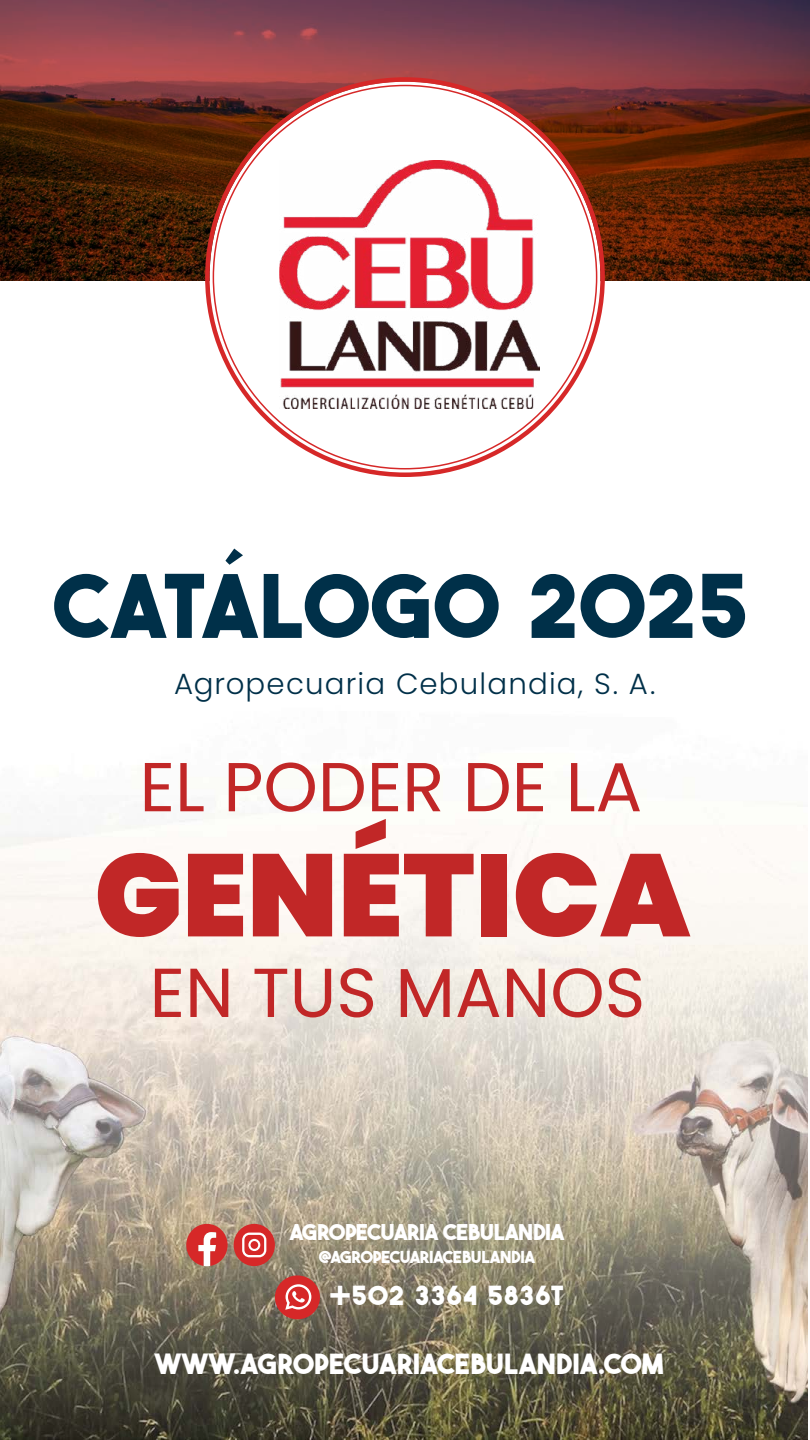
<style>
.page{position:relative;width:810px;height:1440px;background:#fff}
.page>*{position:absolute;margin:0;border:0;box-sizing:border-box;transform-origin:0 0}
.t1{font:900 116.7px "Poppins";color:#c12727}
.t2{font:87px "THEBOLDFONT FREEVERSION";letter-spacing:.01em;color:#003049}
.t3{font:69.22px "Poppins";color:#c12727}
.t4{font:300 29.25px "Poppins";letter-spacing:.04em;color:#003049}
.t5{font:27.75px "THEBOLDFONT FREEVERSION";color:#fff}
.t6{font:26.25px "THEBOLDFONT FREEVERSION";letter-spacing:.03em;color:#fff}
.t7{font:21.75px "THEBOLDFONT FREEVERSION";letter-spacing:-.02em;color:#fff}
.t8{font:16.5px "THEBOLDFONT FREEVERSION";letter-spacing:-.02em;color:#fff}
</style>
<div class="page">
<img style="left:0;top:548px;width:808px;height:892px">
<svg style="left:0;top:0;width:810px;height:281px"></svg>
<div style="left:234px;top:1224px;width:41px;height:42px;background:#d62828;border-radius:50%"></div>
<svg style="left:242px;top:1233px;width:24px;height:24px"></svg>
<svg style="left:186px;top:1224px;width:42px;height:42px"></svg>
<div style="left:275px;top:1275px;width:45px;height:44px;background:#d62828;border-radius:50%"></div>
<svg style="left:285px;top:1284px;width:26px;height:26px"></svg>
<div style="left:210px;top:82px;width:390px;height:390px;background:#fff;border-radius:50%"></div>
<img style="left:279px;top:160px;width:260px;height:248px">
<svg style="left:225px;top:549px;width:18px;height:16px"></svg>
<h2 class="t2" style="left:55px;top:570px;width:696px">CATALOGO 2025</h2>
<p class="t4" style="left:174px;top:667px;width:483px">Agropecuaria Cebulandia, S. A.</p>
<h3 class="t3" style="left:140px;top:747px;width:504px">EL PODER DE LA</h3>
<h1 class="t1" style="left:94px;top:828px;width:598px">GENÉTICA</h1>
<h3 class="t3" style="left:150px;top:953px;width:497px">EN TUS MANOS</h3>
<p class="t7" style="left:289px;top:1223px;width:277px">AGROPECUARIA CEBULANDIA</p>
<p class="t8" style="left:319px;top:1251px;width:218px">@AGROPECUARIACEBULANDIA</p>
<p class="t6" style="left:330px;top:1284px;width:235px">+502 3364 5836T</p>
<p class="t5" style="left:155px;top:1352px;width:509px">WWW.AGROPECUARIACEBULANDIA.COM</p>
</div>
